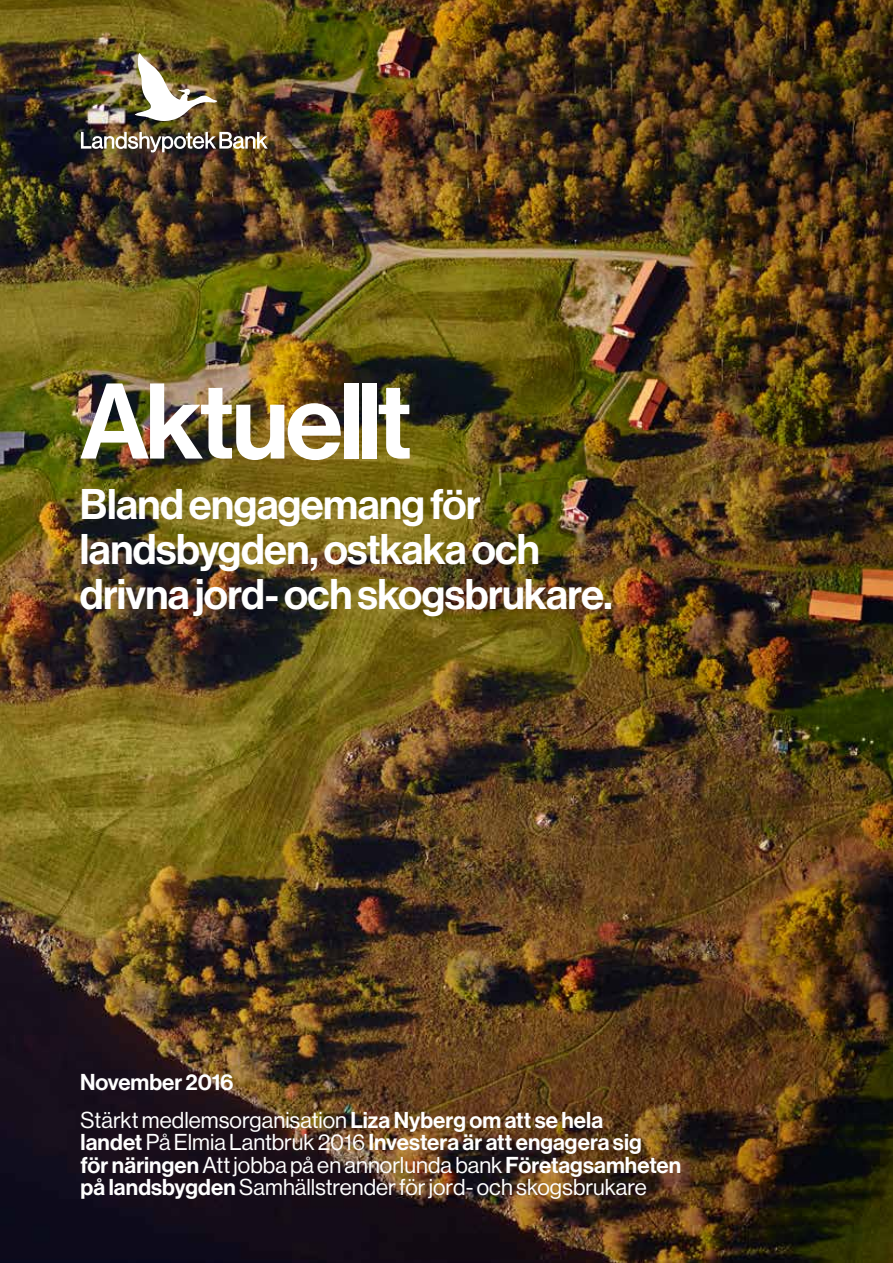
<style>
.page{position:relative;width:893px;height:1263px;background:#fff}
.page>*{position:absolute;margin:0;border:0;box-sizing:border-box;transform-origin:0 0}
.t1{font:105px "N Haas Grotesk DS Pro 65 Md";letter-spacing:-.03em;color:#fff}
.t2{font:42px/45.2px "N Haas Grotesk DS Pro 65 Md";letter-spacing:-.015em;color:#fff}
.t3{font:22.5px/22.5px "N Haas Grotesk DS Pro 65 Md";letter-spacing:.005em;color:#fff}
.t4{font:22.5px "N Haas Grotesk DS Pro 55 Rg";color:#fff}
.s1{font-family:"N Haas Grotesk DS Pro 65 Md"}
.s2{font-family:"N Haas Grotesk DS Pro 55 Rg"}
</style>
<div class="page">
<img style="left:0;top:0;width:893px;height:1263px">
<img style="left:81px;top:132px;width:187px;height:20px">
<img style="left:135px;top:52px;width:83px;height:72px">
<h1 class="t1" style="left:80px;top:361px;width:333px">Aktuellt</h1>
<h2 class="t2" style="left:80px;top:482px;width:534px">Bland engagemang för landsbygden, ostkaka och drivna jord- och skogsbrukare.</h2>
<p class="t3" style="left:80px;top:1071px;width:155px">November 2016</p>
<p class="t4" style="left:81px;top:1107px;width:524px">Stärkt medlemsorganisation <span class="s1">Liza Nyberg om att se hela</span></p>
<p class="t3" style="left:81px;top:1131px;width:602px">landet <span class="s2">På Elmia Lantbruk 2016</span> Investera är att engagera sig<br>för näringen <span class="s2">Att jobba på en annorlunda bank</span> Företagsamheten</p>
<p class="t4" style="left:81px;top:1175px;width:568px"><span class="s1">på landsbygden</span> Samhällstrender för jord- och skogsbrukare</p>
</div>
